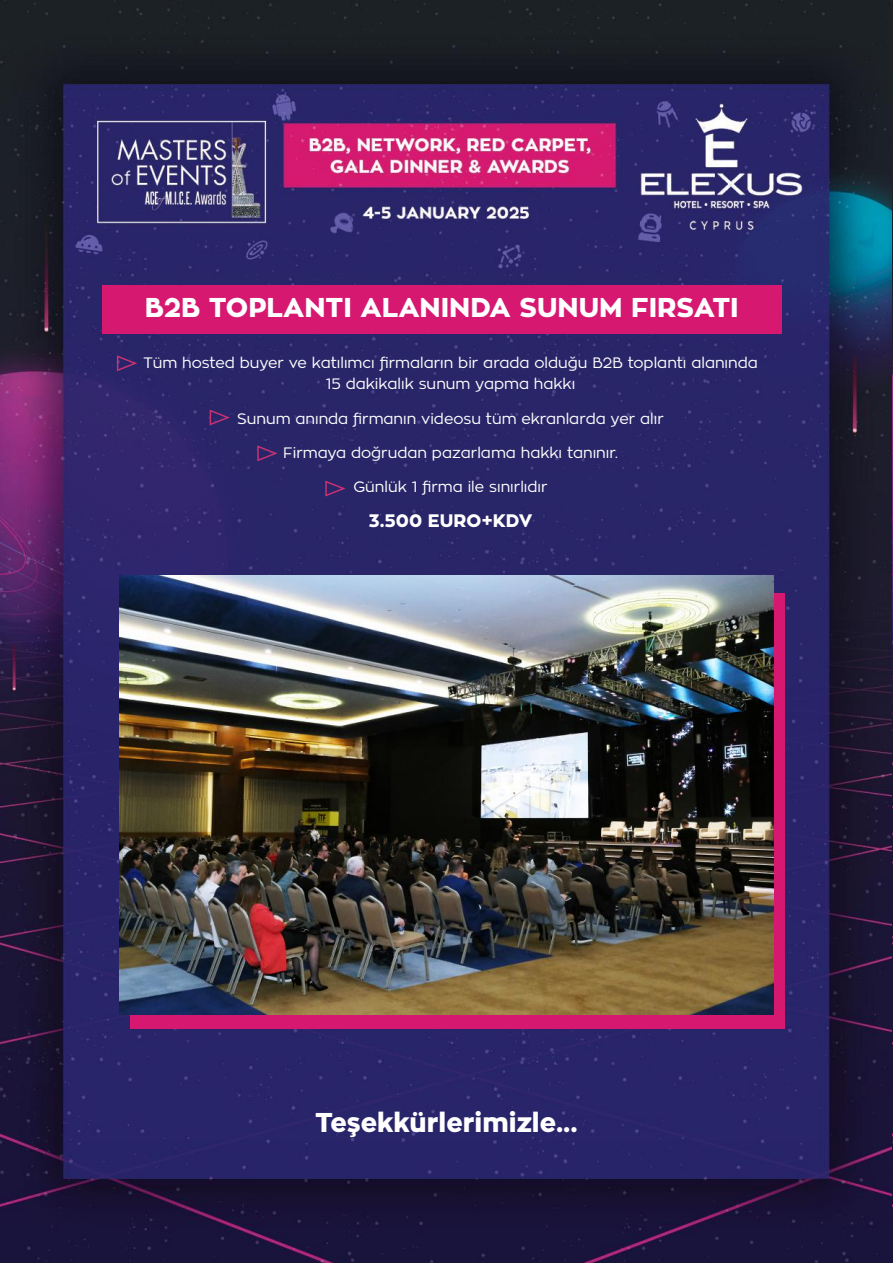
<style>
.page{position:relative;width:893px;height:1263px;background:#fff}
.page>*{position:absolute;margin:0;border:0;box-sizing:border-box;transform-origin:0 0}
.t1{font:800 27px "Zona Pro";color:#fff}
.t2{font:800 18px "Zona Pro";color:#fff}
.t3{font:15px/21.6px "Zona Pro";color:#fff;text-align:center}
</style>
<div class="page">
<img style="left:0;top:0;width:893px;height:1263px">
<div style="left:131px;top:594px;width:654px;height:435px;background:#d61871"></div>
<img style="left:119px;top:575px;width:655px;height:439px">
<div style="left:102px;top:285px;width:680px;height:48px;background:#d61871"></div>
<svg style="left:116px;top:354px;width:21px;height:18px"></svg>
<svg style="left:209px;top:408px;width:21px;height:19px"></svg>
<svg style="left:256px;top:444px;width:21px;height:18px"></svg>
<svg style="left:325px;top:479px;width:20px;height:19px"></svg>
<h1 class="t1" style="left:145px;top:290px;width:595px">B2B TOPLANTI ALANINDA SUNUM FIRSATI</h1>
<p class="t3" style="left:143px;top:352px;width:616px">Tüm hosted buyer ve katılımcı firmaların bir arada olduğu B2B toplantı alanında<br>15 dakikalık sunum yapma hakkı</p>
<p class="t3" style="left:237px;top:407px;width:428px">Sunum anında firmanın videosu tüm ekranlarda yer alır</p>
<p class="t3" style="left:283px;top:442px;width:336px">Firmaya doğrudan pazarlama hakkı tanınır.</p>
<p class="t3" style="left:353px;top:476px;width:196px">Günlük 1 firma ile sınırlıdır</p>
<p class="t2" style="left:369px;top:509px;width:165px">3.500 EURO+KDV</p>
<h1 class="t1" style="left:315px;top:1104px;width:264px">Teşekkürlerimizle...</h1>
</div>
